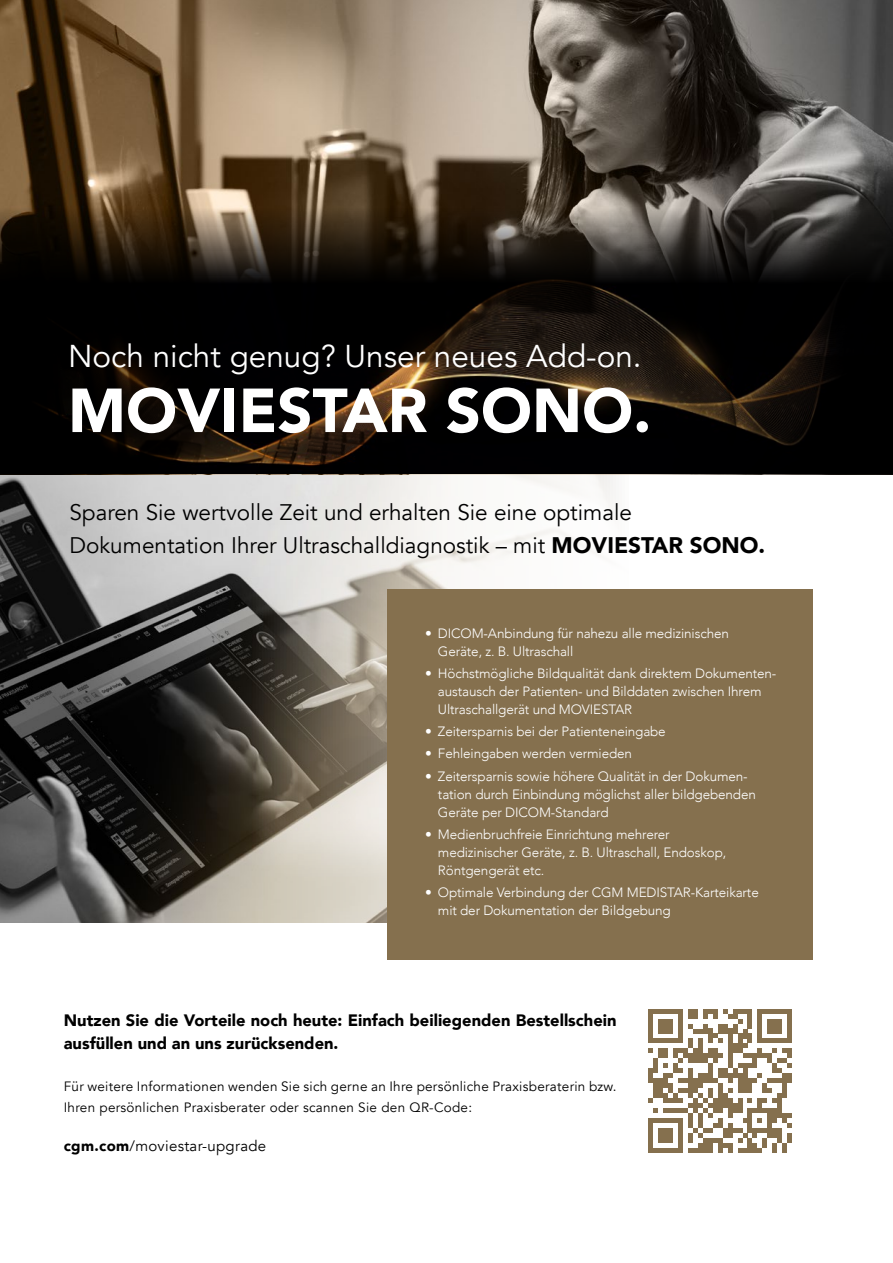
<style>
.page{position:relative;width:893px;height:1263px;background:#fff}
.page>*{position:absolute;margin:0;border:0;box-sizing:border-box;transform-origin:0 0}
.t1{font:900 61.5px "Avenir";color:#fff}
.t2{font:31.5px "Avenir";color:#fff}
.t3{font:22.5px/33px "Avenir";color:#000}
.t4{font:900 16.5px/22.5px "Avenir";color:#000}
.t5{font:15px "Avenir";letter-spacing:.02em;color:#000}
.t6{font:300 13.5px/18px "Avenir";letter-spacing:-.01em;color:#fff}
.t7{font:13.5px/21px "Avenir";letter-spacing:.02em;color:#000}
.s1{font-weight:900}
</style>
<div class="page">
<img style="left:0;top:474px;width:628px;height:449px">
<img style="left:0;top:0;width:893px;height:208px">
<svg style="left:0;top:208px;width:893px;height:266px;background:#16110c"></svg>
<div style="left:387px;top:589px;width:425px;height:371px;background:#85704e"></div>
<svg style="left:648px;top:1009px;width:144px;height:144px"></svg>
<div style="left:787px;top:1133px;width:5px;height:10px;background:#85704e"></div>
<p class="t2" style="left:68px;top:337px;width:575px">Noch nicht genug? Unser neues Add-on.</p>
<p class="t1" style="left:68px;top:358px;width:585px">MOVIESTAR SONO.</p>
<p class="t3" style="left:69px;top:497px;width:697px">Sparen Sie wertvolle Zeit und erhalten Sie eine optimale<br>Dokumentation Ihrer Ultraschalldiagnostik – mit <span class="s1">MOVIESTAR SONO.</span></p>
<p class="t6" style="left:438px;top:624px;width:292px;text-indent:-13px">• DICOM-Anbindung für nahezu alle medizinischen<br>Geräte, z. B. Ultraschall</p>
<p class="t6" style="left:438px;top:664px;width:340px;text-indent:-13px">• Höchstmögliche Bildqualität dank direktem Dokumenten&shy;austausch der Patienten- und Bilddaten zwischen Ihrem<br>Ultraschallgerät und MOVIESTAR</p>
<p class="t6" style="left:425px;top:722px;width:242px">• Zeitersparnis bei der Patienteneingabe</p>
<p class="t6" style="left:425px;top:745px;width:208px">• Fehleingaben werden vermieden</p>
<p class="t6" style="left:438px;top:767px;width:319px;text-indent:-13px">• Zeitersparnis sowie höhere Qualität in der Dokumen&shy;tation durch Einbindung möglichst aller bildgebenden<br>Geräte per DICOM-Standard</p>
<p class="t6" style="left:438px;top:825px;width:290px;text-indent:-13px">• Medienbruchfreie Einrichtung mehrerer medizinischer Geräte, z. B. Ultraschall, Endoskop,<br>Röntgengerät etc.</p>
<p class="t6" style="left:438px;top:884px;width:322px;text-indent:-13px">• Optimale Verbindung der CGM MEDISTAR-Karteikarte mit der Dokumentation der Bildgebung</p>
<p class="t4" style="left:64px;top:1009px;width:554px">Nutzen Sie die Vorteile noch heute: Einfach beiliegenden Bestellschein ausfüllen und an uns zurücksenden.</p>
<p class="t7" style="left:64px;top:1076px;width:554px">Für weitere Informationen wenden Sie sich gerne an Ihre persönliche Praxisberaterin bzw.<br>Ihren persönlichen Praxisberater oder scannen Sie den QR-Code:</p>
<p class="t5" style="left:64px;top:1137px;width:204px"><span class="s1">cgm.com</span>/moviestar-upgrade</p>
</div>
